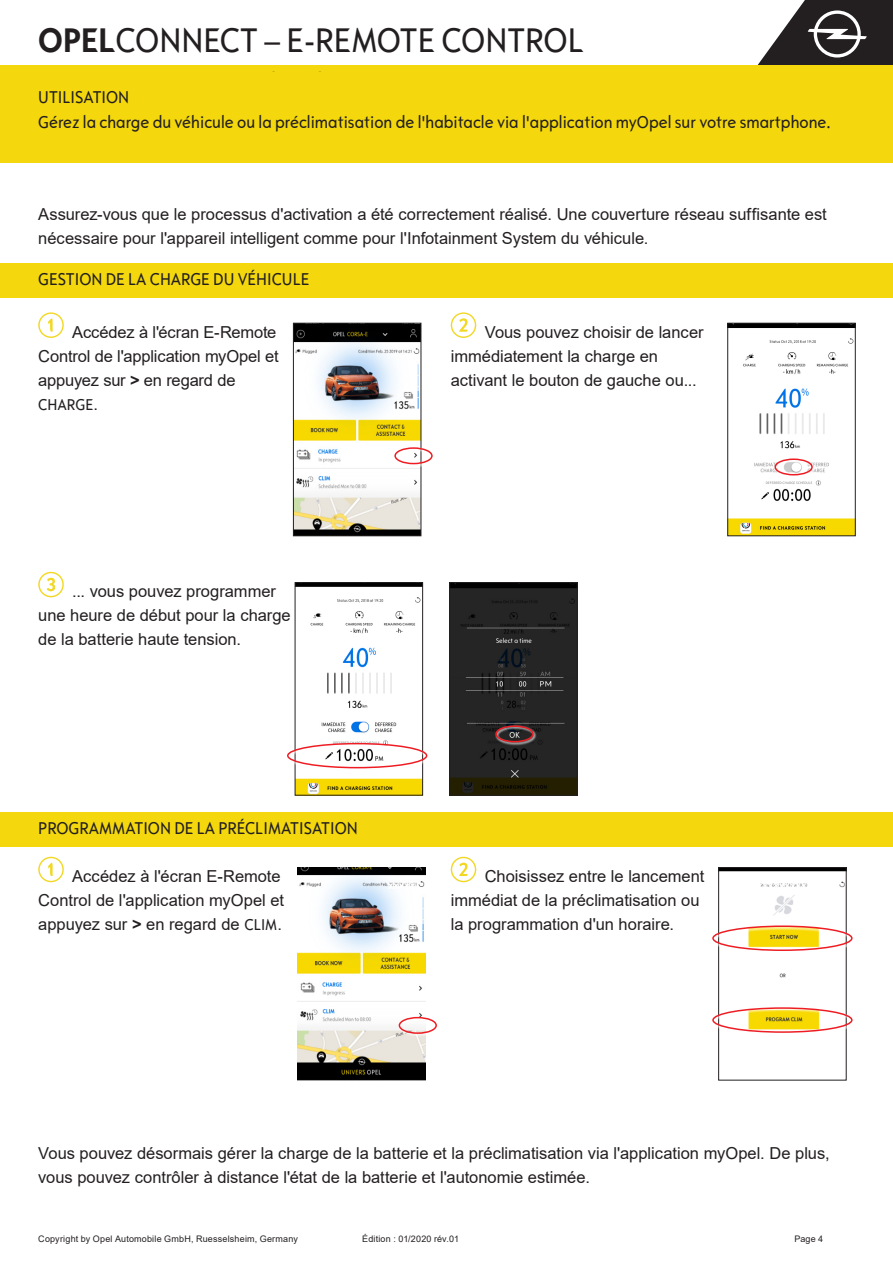
<style>
.page{position:relative;width:893px;height:1263px;background:#fff}
.page>*{position:absolute;margin:0;border:0;box-sizing:border-box;transform-origin:0 0}
.t1{font:36px "Opel Sans Condensed";color:#231f20}
.Introduction{font:18px "Opel Sans Condensed";color:#231f20}
.Subtitle{font:18px "Opel Sans Condensed";color:#231f20}
.Copy{font:16.5px/24px "Arial";color:#231f20}
.t2{font:700 10.5px "Arial";letter-spacing:-.03em;color:#fff}
.t3{font:9px "Arial";letter-spacing:.02em;color:#231f20}
.s1{font-weight:700}
.s2{font-family:"Opel Sans Condensed"}
</style>
<div class="page">
<svg style="left:38px;top:857px;width:26px;height:25px"></svg>
<svg style="left:451px;top:857px;width:25px;height:25px"></svg>
<img style="left:729px;top:325px;width:124px;height:209px">
<div style="left:727px;top:323px;width:128px;height:213px;border:1px solid #231f20"></div>
<svg style="left:38px;top:572px;width:26px;height:25px"></svg>
<svg style="left:38px;top:312px;width:26px;height:26px"></svg>
<svg style="left:451px;top:312px;width:25px;height:26px"></svg>
<div style="left:773px;top:458px;width:43px;height:21px;background:#fff;opacity:.92"></div>
<div style="left:774px;top:458px;width:39px;height:17px;border:2px solid #ee1d23;border-radius:50%"></div>
<img style="left:295px;top:325px;width:124px;height:209px">
<div style="left:293px;top:323px;width:128px;height:213px;border:1px solid #231f20"></div>
<div style="left:393px;top:447px;width:42px;height:20px;background:#fff;opacity:.92"></div>
<div style="left:394px;top:447px;width:39px;height:17px;border:2px solid #ee1d23;border-radius:50%"></div>
<img style="left:297px;top:584px;width:124px;height:209px">
<div style="left:295px;top:582px;width:128px;height:213px;border:1px solid #231f20"></div>
<img style="left:451px;top:584px;width:124px;height:209px">
<div style="left:449px;top:582px;width:128px;height:213px;border:1px solid #231f20"></div>
<div style="left:494px;top:725px;width:42px;height:21px;background:#fff;opacity:.92"></div>
<div style="left:495px;top:725px;width:39px;height:17px;border:2px solid #ee1d23;border-radius:50%"></div>
<div style="left:0;top:264px;width:893px;height:34px;background:#f4d80d"></div>
<img style="left:720px;top:869px;width:124px;height:109px">
<div style="left:718px;top:867px;width:128px;height:213px;border:1px solid #231f20"></div>
<img style="left:298px;top:867px;width:127px;height:213px">
<div style="left:398px;top:1016px;width:42px;height:21px;background:#fff;opacity:.92"></div>
<div style="left:399px;top:1017px;width:38px;height:17px;border:2px solid #ee1d23;border-radius:50%"></div>
<div style="left:711px;top:925px;width:144px;height:29px;background:#fff;opacity:.92"></div>
<div style="left:712px;top:925px;width:141px;height:26px;border:2px solid #ee1d23;border-radius:50%"></div>
<div style="left:711px;top:1007px;width:144px;height:29px;background:#fff;opacity:.92"></div>
<div style="left:712px;top:1007px;width:141px;height:26px;border:2px solid #ee1d23;border-radius:50%"></div>
<div style="left:286px;top:743px;width:144px;height:29px;background:#fff;opacity:.92"></div>
<div style="left:287px;top:743px;width:140px;height:25px;border:2px solid #ee1d23;border-radius:50%"></div>
<div style="left:868px;top:0;width:25px;height:72px;background:#231f20"></div>
<svg style="left:757px;top:0;width:111px;height:65px"></svg>
<div style="left:0;top:65px;width:893px;height:48px;background:#f4d80d"></div>
<div style="left:0;top:72px;width:893px;height:91px;background:#f4d80d"></div>
<div style="left:0;top:812px;width:893px;height:34px;background:#f4d80d"></div>
<h1 class="t1" style="left:38px;top:19px;width:547px"><span class="s1">OPEL</span>CONNECT – E-REMOTE CONTROL</h1>
<p class="Subtitle" style="left:38px;top:86px;width:93px">UTILISATION</p>
<p class="Introduction" style="left:38px;top:112px;width:794px">Gérez la charge du véhicule ou la préclimatisation de l'habitacle via l'application myOpel sur votre smartphone.</p>
<p class="Copy" style="left:38px;top:202px;width:790px">Assurez-vous que le processus d'activation a été correctement réalisé. Une couverture réseau suffisante est nécessaire pour l'appareil intelligent comme pour l'Infotainment System du véhicule.</p>
<p class="Subtitle" style="left:38px;top:269px;width:273px">GESTION DE LA CHARGE DU VÉHICULE</p>
<p class="Copy" style="left:38px;top:320px;width:242px;text-indent:34px">Accédez à l'écran E-Remote<br>Control de l'application myOpel et appuyez sur <span class="s1">&gt;</span> en regard de<br><span class="s2">CHARGE</span>.</p>
<p class="Copy" style="left:451px;top:320px;width:254px;text-indent:34px">Vous pouvez choisir de lancer immédiatement la charge en activant le bouton de gauche ou...</p>
<p class="Copy" style="left:38px;top:579px;width:254px;text-indent:34px">... vous pouvez programmer une heure de début pour la charge de la batterie haute tension.</p>
<p class="Subtitle" style="left:38px;top:817px;width:321px">PROGRAMMATION DE LA PRÉCLIMATISATION</p>
<p class="Copy" style="left:38px;top:864px;width:247px;text-indent:34px">Accédez à l'écran E-Remote<br>Control de l'application myOpel et appuyez sur <span class="s1">&gt;</span> en regard de <span class="s2">CLIM</span>.</p>
<p class="Copy" style="left:451px;top:864px;width:255px;text-indent:34px">Choisissez entre le lancement immédiat de la préclimatisation ou la programmation d'un horaire.</p>
<p class="t2" style="left:388px;top:878px;width:29px">xxxxx</p>
<p class="t2" style="left:757px;top:877px;width:52px">xxxxxxxxx</p>
<p class="Copy" style="left:38px;top:1141px;width:793px">Vous pouvez désormais gérer la charge de la batterie et la préclimatisation via l'application myOpel. De plus, vous pouvez contrôler à distance l'état de la batterie et l'autonomie estimée.</p>
<p class="t3" style="left:38px;top:1233px;width:261px">Copyright by Opel Automobile GmbH, Ruesselsheim, Germany</p>
<p class="t3" style="left:362px;top:1233px;width:98px">Édition : 01/2020 rév.01</p>
<p class="t3" style="left:794px;top:1233px;width:30px">Page 4</p>
</div>
